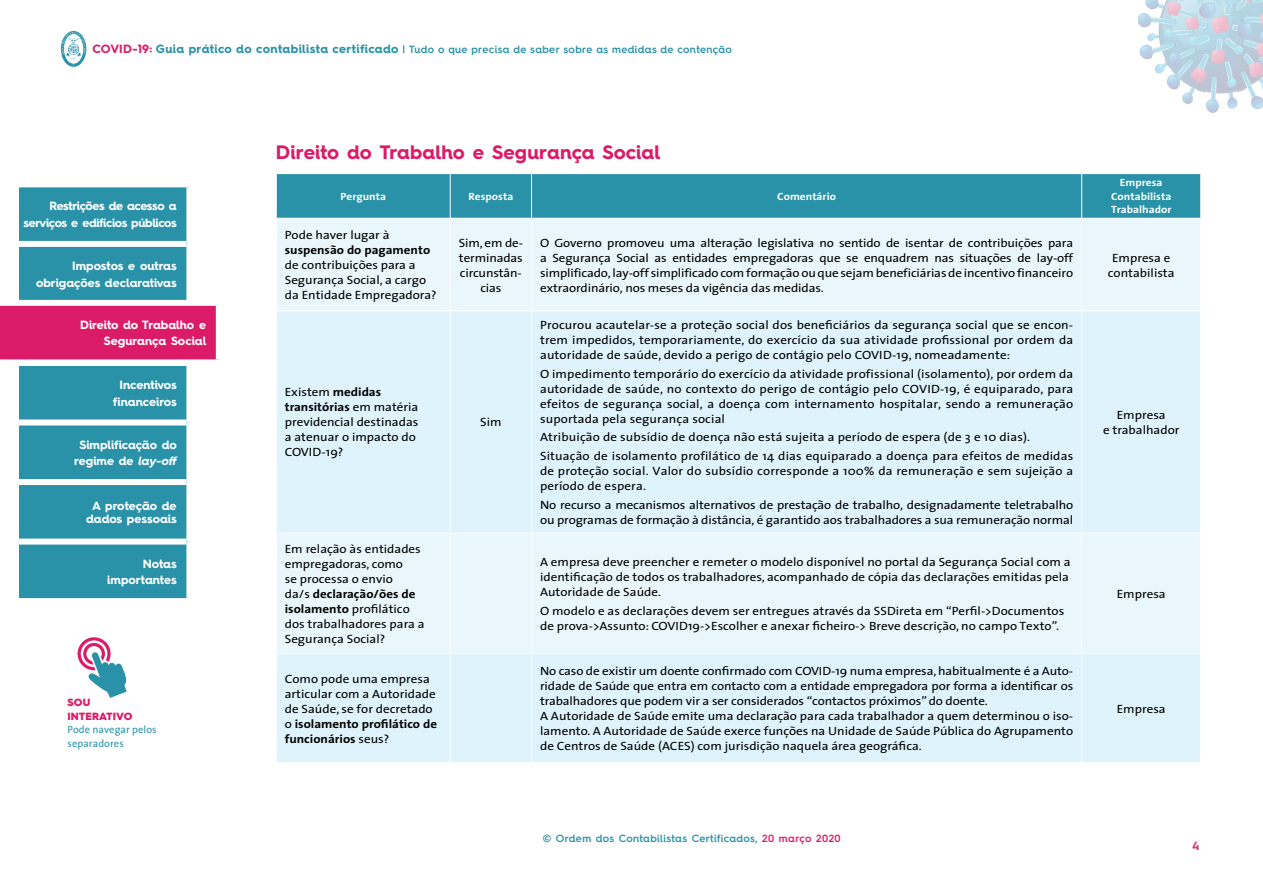
<style>
.page{position:relative;width:1263px;height:893px;background:#fff}
.page>*{position:absolute;margin:0;border:0;box-sizing:border-box;transform-origin:0 0}
.t1{font:700 19.5px "Hurme Geometric Sans 4";color:#db1b67}
.t2{font:12px/15px "The Sans";color:#000;scale:1.09 1}
.t3{font:700 12px/16.5px "Hurme Geometric Sans 4";letter-spacing:-.005em;color:#fff;text-align:right}
.t4{font:700 12px/16.5px "Hurme Geometric Sans 4";letter-spacing:-.035em;color:#fff;text-align:right}
.t5{font:700 12px "The Sans";color:#000;scale:1.09 1}
.t6{font:700 12px "Hurme Geometric Sans 4";color:#db1b67}
.t7{font:600 10.5px "Hurme Geometric Sans 4";letter-spacing:.03em;color:#2992a8}
.t8{font:700 10.5px/13.5px "The Sans";color:#fff;text-align:center;scale:1.09 1}
.t9{font:10.5px/13.5px "The Sans";letter-spacing:.01em;color:#2992a8}
.t10{font:900 10.5px/13.5px "Hurme Geometric Sans 4";letter-spacing:.02em;color:#db1b67}
.s1{font-weight:700;font-size:12px;color:#db1b67}
.s2{font-weight:700;font-size:12px}
.s3{font-style:italic}
.s4{font-weight:700}
.s5{color:#db1b67}
</style>
<div class="page">
<div style="left:19px;top:187px;width:167px;height:411px;background:#2992a8"></div>
<div style="left:0;top:241px;width:186px;height:6px;background:#fff"></div>
<div style="left:0;top:360px;width:186px;height:6px;background:#fff"></div>
<div style="left:0;top:419px;width:186px;height:6px;background:#fff"></div>
<div style="left:0;top:479px;width:186px;height:6px;background:#fff"></div>
<div style="left:0;top:539px;width:186px;height:6px;background:#fff"></div>
<svg style="left:78px;top:637px;width:49px;height:61px"></svg>
<img style="left:1204px;top:0;width:33px;height:113px">
<img style="left:1251px;top:0;width:12px;height:109px">
<img style="left:1178px;top:0;width:20px;height:104px">
<img style="left:1244px;top:0;width:7px;height:95px">
<img style="left:1164px;top:0;width:14px;height:90px">
<img style="left:1198px;top:0;width:6px;height:93px">
<img style="left:1237px;top:0;width:7px;height:92px">
<img style="left:1151px;top:0;width:13px;height:74px">
<img style="left:1139px;top:41px;width:12px;height:19px">
<img style="left:1145px;top:0;width:6px;height:41px">
<img style="left:1138px;top:13px;width:7px;height:15px">
<svg style="left:61px;top:31px;width:25px;height:36px"></svg>
<div style="left:277px;top:174px;width:923px;height:44px;background:#2992a8"></div>
<div style="left:277px;top:219px;width:923px;height:91px;background:#e9f7fc"></div>
<svg style="left:277px;top:311px;width:923px;height:451px;background:#e0f4fb"></svg>
<hr style="left:450px;top:219px;width:1px;height:91px;background:#fff">
<hr style="left:531px;top:219px;width:1px;height:91px;background:#fff">
<hr style="left:1081px;top:219px;width:1px;height:91px;background:#fff">
<hr style="left:450px;top:311px;width:1px;height:222px;background:#fff">
<hr style="left:531px;top:311px;width:1px;height:222px;background:#fff">
<hr style="left:1081px;top:311px;width:1px;height:222px;background:#fff">
<hr style="left:450px;top:533px;width:1px;height:120px;background:#fff">
<hr style="left:531px;top:533px;width:1px;height:120px;background:#fff">
<hr style="left:1081px;top:533px;width:1px;height:120px;background:#fff">
<hr style="left:277px;top:533px;width:173px;height:1px;background:#fff">
<hr style="left:450px;top:533px;width:81px;height:1px;background:#fff">
<hr style="left:531px;top:533px;width:551px;height:1px;background:#fff">
<hr style="left:1082px;top:533px;width:118px;height:1px;background:#fff">
<hr style="left:277px;top:653px;width:173px;height:1px;background:#fff">
<hr style="left:450px;top:653px;width:81px;height:1px;background:#fff">
<hr style="left:531px;top:653px;width:551px;height:1px;background:#fff">
<hr style="left:1082px;top:653px;width:118px;height:1px;background:#fff">
<hr style="left:450px;top:654px;width:1px;height:108px;background:#fff">
<hr style="left:531px;top:654px;width:1px;height:108px;background:#fff">
<hr style="left:1081px;top:654px;width:1px;height:108px;background:#fff">
<hr style="left:450px;top:174px;width:1px;height:44px;background:#fff">
<hr style="left:531px;top:174px;width:1px;height:44px;background:#fff">
<hr style="left:1081px;top:174px;width:1px;height:44px;background:#fff">
<div style="left:0;top:303px;width:219px;height:59px;background:#db1b67"></div>
<div style="left:0;top:300px;width:222px;height:6px;background:#fff"></div>
<div style="left:216px;top:306px;width:6px;height:53px;background:#fff"></div>
<div style="left:0;top:359px;width:222px;height:6px;background:#fff"></div>
<p class="t7" style="left:92px;top:42px;width:641px"><span class="s1">COVID-19:</span> <span class="s2">Guia prático do contabilista certificado</span> | Tudo o que precisa de saber sobre as medidas de contenção</p>
<p class="t4" style="left:23px;top:198px;width:155px">Restrições de acesso a serviços e edifícios públicos</p>
<p class="t3" style="left:36px;top:257px;width:142px">Impostos e outras obrigações declarativas</p>
<p class="t3" style="left:51px;top:317px;width:128px">Direito do Trabalho e<br>Segurança Social</p>
<p class="t3" style="left:113px;top:376px;width:65px;text-align:center">Incentivos financeiros</p>
<p class="t3" style="left:74px;top:436px;width:105px;text-align:center">Simplificação do regime de <span class="s3">lay-off</span></p>
<p class="t3" style="left:86px;top:498px;width:92px;line-height:13.5px;text-align:center">A proteção de dados pessoais</p>
<p class="t3" style="left:107px;top:555px;width:71px">Notas importantes</p>
<p class="t3" style="left:80px;top:316px;width:128px">Direito do Trabalho e<br>Segurança Social</p>
<p class="t10" style="left:68px;top:695px;width:66px">SOU<br>INTERATIVO</p>
<p class="t9" style="left:68px;top:722px;width:91px">Pode navegar pelos separadores</p>
<h1 class="t1" style="left:276px;top:139px;width:386px">Direito do Trabalho e Segurança Social</h1>
<p class="t8" style="left:340px;top:189px;width:43px">Pergunta</p>
<p class="t8" style="left:468px;top:189px;width:43px">Resposta</p>
<p class="t8" style="left:777px;top:189px;width:55px">Comentário</p>
<p class="t2" style="left:285px;top:227px;width:98px">Pode haver lugar à</p>
<p class="t5" style="left:285px;top:240px;width:135px">suspensão do pagamento</p>
<p class="t2" style="left:285px;top:257px;width:141px">de contribuições para a<br>Segurança Social, a cargo da Entidade Empregadora?</p>
<p class="t2" style="left:285px;top:384px;width:124px">Existem <span class="s4">medidas transitórias</span> em matéria previdencial destinadas a atenuar o impacto do<br>COVID-19?</p>
<p class="t2" style="left:285px;top:541px;width:130px">Em relação às entidades empregadoras, como<br>se processa o envio<br>da/s <span class="s4">declaração/ões de isolamento</span> profilático dos trabalhadores para a<br>Segurança Social?</p>
<p class="t2" style="left:459px;top:235px;width:60px;text-align:center">Sim, em de&shy;terminadas circunstân&shy;cias</p>
<p class="t2" style="left:540px;top:235px;width:491px;text-align:justify">O Governo promoveu uma alteração legislativa no sentido de isentar de contribuições para a Segurança Social as entidades empregadoras que se enquadrem nas situações de lay-off simplificado, lay-off simplificado com formação ou que sejam beneficiárias de incentivo financeiro extraordinário, nos meses da vigência das medidas.</p>
<p class="t2" style="left:480px;top:414px;width:21px">Sim</p>
<p class="t2" style="left:540px;top:317px;width:491px;text-align:justify">Procurou acautelar-se a proteção social dos beneficiários da segurança social que se encon&shy;trem impedidos, temporariamente, do exercício da sua atividade profissional por ordem da autoridade de saúde, devido a perigo de contágio pelo COVID-19, nomeadamente:</p>
<p class="t2" style="left:540px;top:366px;width:491px;text-align:justify">O impedimento temporário do exercício da atividade profissional (isolamento), por ordem da autoridade de saúde, no contexto do perigo de contágio pelo COVID-19, é equiparado, para efeitos de segurança social, a doença com internamento hospitalar, sendo a remuneração suportada pela segurança social</p>
<p class="t2" style="left:540px;top:428px;width:491px;line-height:18.9px">Atribuição de subsídio de doença não está sujeita a período de espera (de 3 e 10 dias).<br>Situação de isolamento profilático de 14 dias equiparado a doença para efeitos de medidas</p>
<p class="t2" style="left:540px;top:463px;width:491px">de proteção social. Valor do subsídio corresponde a 100% da remuneração e sem sujeição a período de espera.</p>
<p class="t2" style="left:540px;top:497px;width:491px">No recurso a mecanismos alternativos de prestação de trabalho, designadamente teletrabalho ou programas de formação à distância, é garantido aos trabalhadores a sua remuneração normal</p>
<p class="t2" style="left:540px;top:554px;width:488px">A empresa deve preencher e remeter o modelo disponível no portal da Segurança Social com a identificação de todos os trabalhadores, acompanhado de cópia das declarações emitidas pela<br>Autoridade de Saúde.</p>
<p class="t2" style="left:540px;top:603px;width:482px">O modelo e as declarações devem ser entregues através da SSDireta em “Perfil-&gt;Documentos de prova-&gt;Assunto: COVID19-&gt;Escolher e anexar ficheiro-&gt; Breve descrição, no campo Texto”.</p>
<p class="t2" style="left:285px;top:671px;width:141px">Como pode uma empresa articular com a Autoridade de Saúde, se for decretado o <span class="s4">isolamento profilático de funcionários</span> seus?</p>
<p class="t2" style="left:540px;top:663px;width:491px">No caso de existir um doente confirmado com COVID-19 numa empresa, habitualmente é a Auto&shy;ridade de Saúde que entra em contacto com a entidade empregadora por forma a identificar os trabalhadores que podem vir a ser considerados “contactos próximos” do doente.<br>A Autoridade de Saúde emite uma declaração para cada trabalhador a quem determinou o iso&shy;lamento. A Autoridade de Saúde exerce funções na Unidade de Saúde Pública do Agrupamento de Centros de Saúde (ACES) com jurisdição naquela área geográfica.</p>
<p class="t8" style="left:1111px;top:176px;width:57px">Empresa<br>Contabilista<br>Trabalhador</p>
<p class="t2" style="left:1108px;top:250px;width:63px;text-align:center">Empresa e contabilista</p>
<p class="t2" style="left:1103px;top:407px;width:72px;text-align:center">Empresa<br>e trabalhador</p>
<p class="t2" style="left:1117px;top:586px;width:46px">Empresa</p>
<p class="t2" style="left:1117px;top:701px;width:46px">Empresa</p>
<p class="t7" style="left:543px;top:831px;width:300px">© Ordem dos Contabilistas Certificados, <span class="s5">20 março 2020</span></p>
<p class="t6" style="left:1192px;top:837px;width:9px">4</p>
</div>
